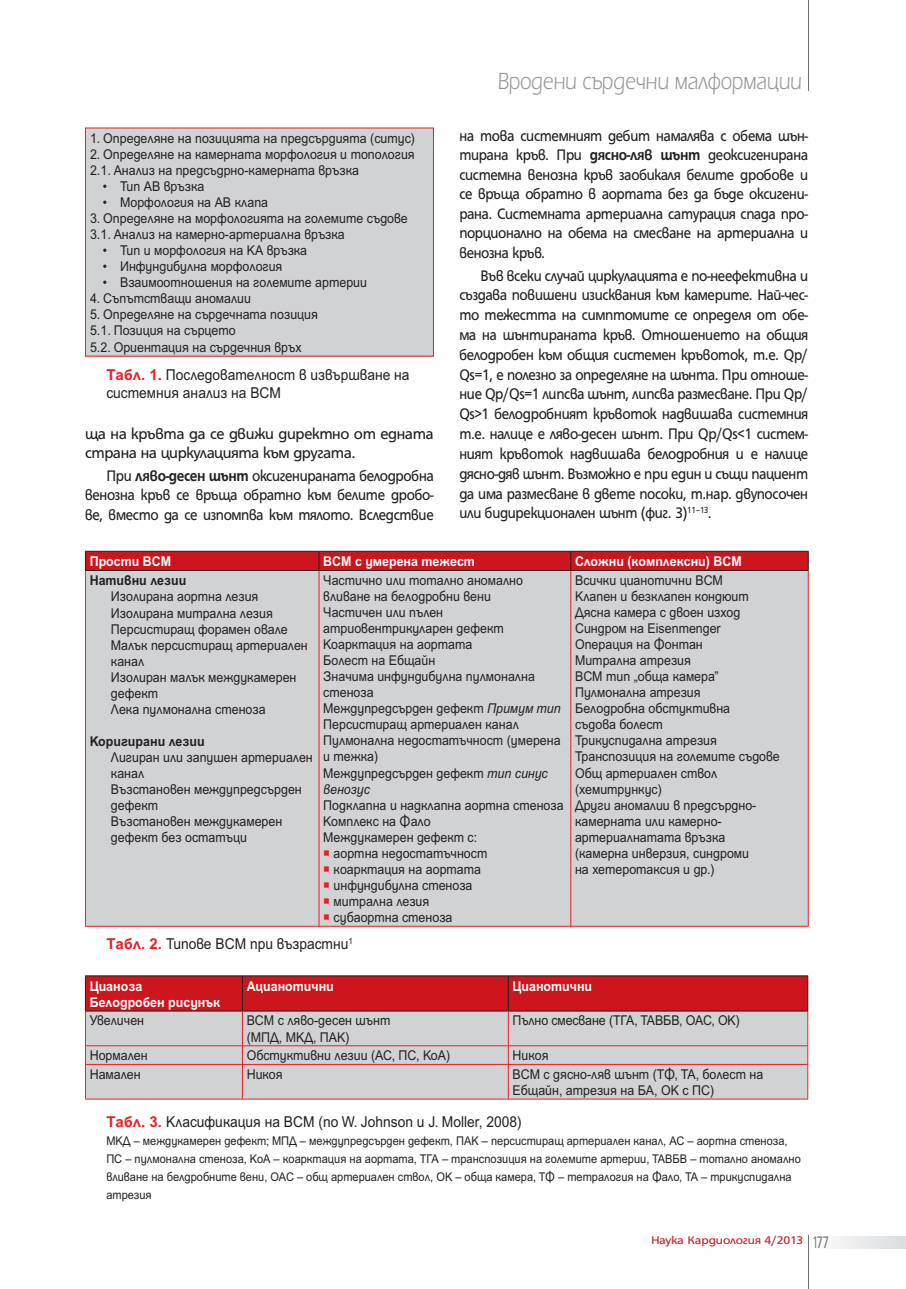
<style>
.page{position:relative;width:906px;height:1289px;background:#fff}
.page>*{position:absolute;margin:0;border:0;box-sizing:border-box;transform-origin:0 0}
.t1{font:300 25.2px "Erika Bg";color:#939598;scale:.83 1}
.t2{font:16.5px/19.8px "HS Grotesk Bg";letter-spacing:-.02em;color:#231f20;text-align:justify;scale:.9 1}
.t3{font:16.5px/19.5px "HS Grotesk Bg";letter-spacing:-.02em;color:#231f20}
.t4{font:15px/18px "SP Ariel";color:#231f20;scale:.92 1}
.t5{font:13.5px/16px "SP Ariel";color:#231f20;scale:.92 1}
.t6{font:700 13.5px/16px "SP Ariel";color:#fff;scale:.92 1}
.t7{font:700 13.5px "SP Ariel";color:#231f20;scale:.92 1}
.t8{font:12px/18px "SP Ariel";color:#231f20;scale:.92 1}
.t9{font:12px "HS Grotesk Bg";letter-spacing:-.01em;color:#cd151d;scale:1.1 1}
.s1{font-weight:700;color:#ee1d23}
.s2{font-weight:700}
.s3{font-style:italic}
.s4{color:#ee1d23}
.s5{font-weight:300;font-stretch:condensed;font-size:18px;color:#6c6d70}
</style>
<div class="page">
<svg style="left:835px;top:1236px;width:71px;height:12px"></svg>
<hr style="left:808px;top:1234px;width:1px;height:54px;background:#6c6d70">
<hr style="left:808px;top:0;width:1px;height:91px;background:#6c6d70">
<div style="left:85px;top:128px;width:348px;height:228px;background:#d1d2d4"></div>
<div style="left:85px;top:128px;width:349px;height:228px;border:1px solid #ee1d23"></div>
<div style="left:86px;top:571px;width:722px;height:354px;background:#d1d2d4"></div>
<div style="left:85px;top:551px;width:724px;height:19px;background:#cd151d"></div>
<hr style="left:85px;top:571px;width:1px;height:354px;background:#ee1d23">
<hr style="left:85px;top:570px;width:723px;height:1px;background:#231f20">
<hr style="left:319px;top:571px;width:1px;height:354px;background:#ee1d23">
<hr style="left:570px;top:571px;width:1px;height:354px;background:#ee1d23">
<hr style="left:808px;top:571px;width:1px;height:354px;background:#ee1d23">
<hr style="left:85px;top:925px;width:723px;height:1px;background:#ee1d23">
<div style="left:86px;top:976px;width:721px;height:34px;background:#cd151d"></div>
<div style="left:86px;top:1011px;width:721px;height:87px;background:#d1d2d4"></div>
<hr style="left:85px;top:976px;width:1px;height:34px;background:#231f20">
<hr style="left:85px;top:975px;width:723px;height:1px;background:#231f20">
<hr style="left:242px;top:976px;width:1px;height:34px;background:#231f20">
<hr style="left:508px;top:976px;width:1px;height:34px;background:#231f20">
<hr style="left:807px;top:976px;width:1px;height:34px;background:#231f20">
<hr style="left:85px;top:1011px;width:1px;height:34px;background:#ee1d23">
<svg style="left:85px;top:1046px;width:1px;height:18px"></svg>
<hr style="left:85px;top:1064px;width:1px;height:34px;background:#ee1d23">
<hr style="left:85px;top:1010px;width:723px;height:1px;background:#231f20">
<hr style="left:242px;top:1011px;width:1px;height:34px;background:#ee1d23">
<hr style="left:508px;top:1011px;width:1px;height:34px;background:#ee1d23">
<hr style="left:807px;top:1011px;width:1px;height:34px;background:#ee1d23">
<svg style="left:242px;top:1046px;width:1px;height:18px"></svg>
<svg style="left:508px;top:1046px;width:1px;height:18px"></svg>
<svg style="left:807px;top:1046px;width:1px;height:18px"></svg>
<hr style="left:242px;top:1064px;width:1px;height:34px;background:#ee1d23">
<hr style="left:508px;top:1064px;width:1px;height:34px;background:#ee1d23">
<hr style="left:807px;top:1064px;width:1px;height:34px;background:#ee1d23">
<hr style="left:85px;top:1045px;width:723px;height:1px;background:#ee1d23">
<hr style="left:85px;top:1064px;width:723px;height:1px;background:#ee1d23">
<hr style="left:85px;top:1098px;width:723px;height:1px;background:#ee1d23">
<p class="t5" style="left:90px;top:131px;width:355px">1. Определяне на позицията на предсърдията (ситус)</p>
<p class="t5" style="left:90px;top:147px;width:354px">2. Определяне на камерната морфология и топология<br>2.1. Анализ на предсъдрно-камерната връзка</p>
<p class="t5" style="left:103px;top:179px;width:112px">• Тип АВ връзка</p>
<p class="t5" style="left:103px;top:195px;width:181px">• Морфология на АВ клапа</p>
<p class="t5" style="left:90px;top:211px;width:347px">3. Определяне на морфологията на големите съдове<br>3.1. Анализ на камерно-артериална връзка</p>
<p class="t5" style="left:103px;top:243px;width:224px">• Тип и морфология на КА връзка</p>
<p class="t5" style="left:103px;top:260px;width:197px">• Инфундибулна морфология</p>
<p class="t5" style="left:103px;top:276px;width:289px">• Взаимоотношения на големите артерии</p>
<p class="t5" style="left:90px;top:292px;width:176px">4. Съпътстващи аномалии</p>
<p class="t5" style="left:90px;top:308px;width:249px">5. Определяне на сърдечната позиция<br>5.1. Позиция на сърцето<br>5.2. Ориентация на сърдечния връх</p>
<p class="t4" style="left:106px;top:367px;width:331px"><span class="s1">Табл. 1.</span> Последователност в извършване на системния анализ на ВСМ</p>
<p class="t3" style="left:85px;top:425px;width:350px">ща на кръвта да се движи директно от едната страна на циркулацията към другата.</p>
<p class="t2" style="left:85px;top:467px;width:389px;text-indent:21px">При <span class="s2">ляво-десен шънт</span> оксигенираната белодробна венозна кръв се връща обратно към белите дробо&shy;ве, вместо да се изпомпва към тялото. Вследствие</p>
<h1 class="t1" style="left:498px;top:72px;width:368px">Вродени сърдечни малформации</h1>
<p class="t2" style="left:459px;top:127px;width:389px">на това системният дебит намалява с обема шън&shy;тирана кръв. При <span class="s2">дясно-ляв шънт</span> деоксигенирана системна венозна кръв заобикаля белите дробове и се връща обратно в аортата без да бъде оксигени&shy;рана. Системната артериална сатурация спада про&shy;порционално на обема на смесване на артериална и венозна кръв.</p>
<p class="t2" style="left:459px;top:267px;width:389px;text-indent:21px">Във всеки случай циркулацията е по-неефективна и създава повишени изисквания към камерите. Най-чес&shy;то тежестта на симптомите се определя от обе&shy;ма на шънтираната кръв. Отношението на общия белодробен към общия системен кръвоток, т.е. Qp/ Qs=1, e полезно за определяне на шънта. При отноше&shy;ние Qp/Qs=1 липсва шънт, липсва размесване. При Qp/ Qs&gt;1 белодробният кръвоток надвишава системния т.е. налице е ляво-десен шънт. При Qp/Qs&lt;1 систем&shy;ният кръвоток надвишава белодробния и е налице дясно-дяв шънт. Възможно е при един и същи пациент да има размесване в двете посоки, т.нар. двупосочен или бидирекционален шънт (фиг. 3)<sup>11–13</sup>.</p>
<p class="t6" style="left:90px;top:554px;width:90px">Прости ВСМ</p>
<p class="t6" style="left:323px;top:554px;width:166px">ВСМ с умерена тежест</p>
<p class="t6" style="left:575px;top:554px;width:183px">Сложни (комплексни) ВСМ</p>
<p class="t7" style="left:90px;top:575px;width:107px">Нативни лезии</p>
<p class="t5" style="left:111px;top:590px;width:215px">Изолирана аортна лезия<br>Изолирана митрална лезия<br>Персистиращ форамен овале<br>Малък персистиращ артериален канал<br>Изолиран малък междукамерен дефект<br>Лека пулмонална стеноза</p>
<p class="t7" style="left:90px;top:736px;width:126px">Коригирани лезии</p>
<p class="t5" style="left:111px;top:750px;width:221px">Лигиран или запушен артериален канал<br>Възстановен междупредсърден дефект<br>Възстановен междукамерен дефект без остатъци</p>
<p class="t5" style="left:575px;top:573px;width:224px">Всички цианотични ВСМ<br>Клапен и безклапен кондюит<br>Дясна камера с двоен изход<br>Синдром на Eisenmenger<br>Операция на Фонтан<br>Митрална атрезия<br>ВСМ тип „обща камера”<br>Пулмонална атрезия<br>Белодробна обстуктивна<br>съдова болест<br>Трикуспидална атрезия<br>Транспозиция на големите съдове<br>Общ артериален ствол (хемитрункус)<br>Други аномалии в предсърдно&shy;камерната или камерно&shy;артериалнатата връзка (камерна инверзия, синдроми<br>на хетеротаксия и др.)</p>
<p class="t5" style="left:323px;top:573px;width:260px">Частично или тотално аномално вливане на белодробни вени<br>Частичен или пълен атриовентрикуларен дефект<br>Коарктация на аортата<br>Болест на Ебщайн<br>Значима инфундибулна пулмонална стеноза<br>Междупредсърден дефект <span class="s3">Примум тип<br></span>Персистиращ артериален канал<br>Пулмонална недостатъчност (умерена и тежка)<br>Междупредсърден дефект <span class="s3">тип синус венозус</span></p>
<p class="t5" style="left:323px;top:798px;width:263px">Подклапна и надклапна аортна стеноза<br>Комплекс на Фало<br>Междукамерен дефект с:</p>
<p class="t5" style="left:323px;top:846px;width:180px"><span class="s4">○</span> аортна недостатъчност</p>
<p class="t5" style="left:323px;top:862px;width:173px"><span class="s4">○</span> коарктация на аортата</p>
<p class="t5" style="left:323px;top:878px;width:164px"><span class="s4">○</span> инфундибулна стеноза</p>
<p class="t5" style="left:323px;top:894px;width:117px"><span class="s4">○</span> митрална лезия</p>
<p class="t5" style="left:323px;top:910px;width:142px"><span class="s4">○</span> субаортна стеноза</p>
<p class="t4" style="left:106px;top:936px;width:269px"><span class="s1">Табл. 2.</span> Типове ВСМ при възрастни<sup>1</sup></p>
<p class="t6" style="left:90px;top:979px;width:143px">Цианоза<br>Белодробен рисунък</p>
<p class="t6" style="left:247px;top:979px;width:96px">Ацианотични</p>
<p class="t6" style="left:512px;top:979px;width:88px">Цианотични</p>
<p class="t5" style="left:90px;top:1013px;width:61px">Увеличен</p>
<p class="t5" style="left:247px;top:1013px;width:158px">ВСМ с ляво-десен шънт (МПД, МКД, ПАК)</p>
<p class="t5" style="left:512px;top:1013px;width:249px">Пълно смесване (ТГА, ТАВБВ, ОАС, ОК)</p>
<p class="t5" style="left:90px;top:1048px;width:64px">Нормален</p>
<p class="t5" style="left:247px;top:1048px;width:223px">Обстуктивни лезии (АС, ПС, КоА)</p>
<p class="t5" style="left:512px;top:1048px;width:41px">Никоя</p>
<p class="t5" style="left:90px;top:1067px;width:57px">Намален</p>
<p class="t5" style="left:247px;top:1067px;width:41px">Никоя</p>
<p class="t5" style="left:512px;top:1067px;width:274px">ВСМ с дясно-ляв шънт (ТФ, ТА, болест на<br>Ебщайн, атрезия на БА, ОК с ПС)</p>
<p class="t4" style="left:106px;top:1113px;width:453px"><span class="s1">Табл. 3.</span> Класификация на ВСМ (по W. Johnson и J. Moller, 2008)</p>
<p class="t8" style="left:106px;top:1132px;width:756px">МКД – междукамерен дефект; МПД – междупредсърден дефект, ПАК – персистиращ артериален канал, АС – аортна стеноза, ПС – пулмонална стеноза, КоА – коарктация на аортата, ТГА – транспозиция на големите артерии, ТАВБВ – тотално аномално вливане на белдробните вени, ОАС – общ артериален ствол, ОК – обща камера, ТФ – тетралогия на Фало, ТА – трикуспидална атрезия</p>
<p class="t9" style="left:651px;top:1236px;width:162px">Наука Кардиология 4/2013 <span class="s5">177</span></p>
</div>
